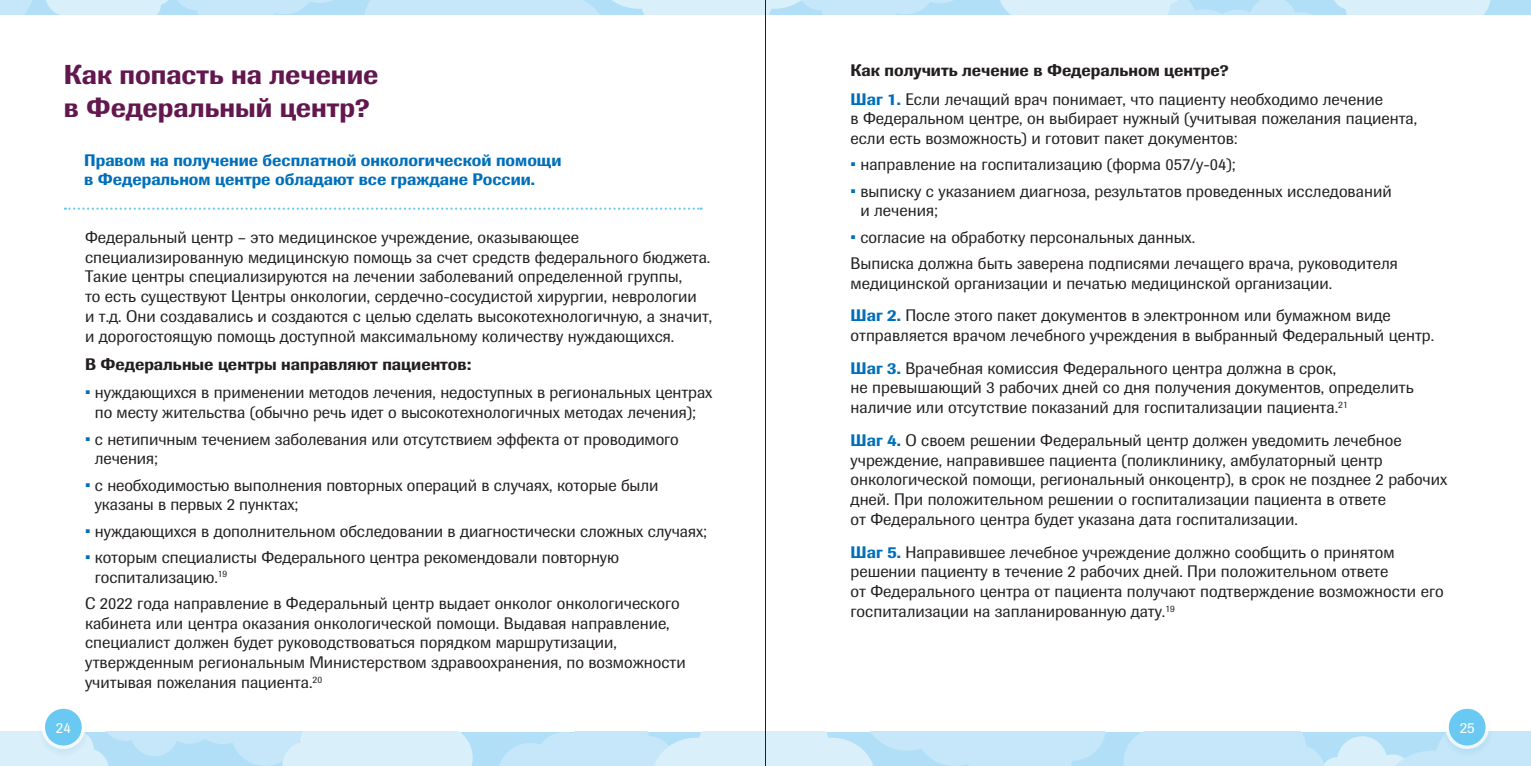
<style>
.page{position:relative;width:1531px;height:766px;background:#fff}
.page>*{position:absolute;margin:0;border:0;box-sizing:border-box;transform-origin:0 0}
.t1{font:500 27px/32.4px "Imago Pro";color:#63174f}
.t2{font:16.5px/19.8px "Imago Pro";color:#231f20}
.t3{font:500 16.5px/19.8px "Imago Pro";color:#006fba}
.t4{font:500 16.5px "Imago Pro";color:#231f20}
.t5{font:15px "Imago Pro";color:#fff}
.s1{color:#006fba}
.s2{font-weight:500;color:#006fba}
</style>
<div class="page">
<svg style="left:0;top:731px;width:473px;height:34px;background:#cbe9f9"></svg>
<svg style="left:497px;top:731px;width:1034px;height:34px;background:#c6e7f8"></svg>
<div style="left:0;top:0;width:1531px;height:14px;background:#b0dff7"></div>
<svg style="left:1000px;top:0;width:490px;height:14px"></svg>
<svg style="left:0;top:0;width:953px;height:14px"></svg>
<div style="left:1441px;top:704px;width:53px;height:53px;background:#006fba;opacity:.1"></div>
<svg style="left:1445px;top:705px;width:44px;height:43px"></svg>
<div style="left:37px;top:704px;width:53px;height:53px;background:#006fba;opacity:.1"></div>
<div style="left:42px;top:705px;width:43px;height:43px;background:#fff;border-radius:50%"></div>
<div style="left:1449px;top:708px;width:36px;height:37px;background:#6ac9f2;border-radius:50%"></div>
<div style="left:45px;top:708px;width:37px;height:37px;background:#6ac9f2;border-radius:50%"></div>
<svg style="left:65px;top:207px;width:636px;height:3px"></svg>
<hr style="left:765px;top:0;width:1px;height:765px;background:#231f20">
<p class="t1" style="left:64px;top:58px;width:316px">Как попасть на лечение в Федеральный центр?</p>
<p class="t3" style="left:84px;top:150px;width:479px">Правом на получение бесплатной онкологической помощи в Федеральном центре обладают все граждане России.</p>
<p class="t2" style="left:85px;top:227px;width:629px">Федеральный центр – это медицинское учреждение, оказывающее специализированную медицинскую помощь за счет средств федерального бюджета.<br>Такие центры специализируются на лечении заболеваний определенной группы,<br>то есть существуют Центры онкологии, сердечно-сосудистой хирургии, неврологии<br>и т.д. Они создавались и создаются с целью сделать высокотехнологичную, а значит, и дорогостоящую помощь доступной максимальному количеству нуждающихся.</p>
<p class="t4" style="left:85px;top:353px;width:388px">В Федеральные центры направляют пациентов:</p>
<p class="t2" style="left:85px;top:382px;width:629px;text-align:center"><span class="s1">•</span> нуждающихся в применении методов лечения, недоступных в региональных центрах по месту жительства (обычно речь идет о высокотехнологичных методах лечения);</p>
<p class="t2" style="left:95px;top:428px;width:585px;text-indent:-10px"><span class="s1">•</span> с нетипичным течением заболевания или отсутствием эффекта от проводимого лечения;</p>
<p class="t2" style="left:95px;top:474px;width:565px;text-indent:-10px"><span class="s1">•</span> c необходимостью выполнения повторных операций в случаях, которые были указаны в первых 2 пунктах;</p>
<p class="t2" style="left:85px;top:520px;width:623px"><span class="s1">•</span> нуждающихся в дополнительном обследовании в диагностически сложных случаях;</p>
<p class="t2" style="left:95px;top:546px;width:526px;text-indent:-10px"><span class="s1">•</span> которым специалисты Федерального центра рекомендовали повторную госпитализацию.<sup>19</sup></p>
<p class="t2" style="left:85px;top:592px;width:602px">С 2022 года направление в Федеральный центр выдает онколог онкологического кабинета или центра оказания онкологической помощи. Выдавая направление, специалист должен будет руководствоваться порядком маршрутизации, утвержденным региональным Министерством здравоохранения, по возможности учитывая пожелания пациента.<sup>20</sup></p>
<p class="t4" style="left:850px;top:60px;width:380px">Как получить лечение в Федеральном центре?</p>
<p class="t2" style="left:850px;top:89px;width:568px"><span class="s2">Шаг 1.</span> Если лечащий врач понимает, что пациенту необходимо лечение<br>в Федеральном центре, он выбирает нужный (учитывая пожелания пациента, если есть возможность) и готовит пакет документов:</p>
<p class="t2" style="left:850px;top:154px;width:387px"><span class="s1">•</span> направление на госпитализацию (форма 057/у-04);</p>
<p class="t2" style="left:860px;top:181px;width:533px;text-indent:-10px"><span class="s1">•</span> выписку с указанием диагноза, результатов проведенных исследований и лечения;</p>
<p class="t2" style="left:850px;top:227px;width:346px"><span class="s1">•</span> согласие на обработку персональных данных.</p>
<p class="t2" style="left:850px;top:253px;width:549px">Выписка должна быть заверена подписями лечащего врача, руководителя медицинской организации и печатью медицинской организации.</p>
<p class="t2" style="left:850px;top:305px;width:585px"><span class="s2">Шаг 2.</span> После этого пакет документов в электронном или бумажном виде отправляется врачом лечебного учреждения в выбранный Федеральный центр.</p>
<p class="t2" style="left:850px;top:357px;width:565px"><span class="s2">Шаг 3.</span> Врачебная комиссия Федерального центра должна в срок,<br>не превышающий 3 рабочих дней со дня получения документов, определить наличие или отсутствие показаний для госпитализации пациента.<sup>21</sup></p>
<p class="t2" style="left:850px;top:430px;width:598px"><span class="s2">Шаг 4.</span> О своем решении Федеральный центр должен уведомить лечебное учреждение, направившее пациента (поликлинику, амбулаторный центр онкологической помощи, региональный онкоцентр), в срок не позднее 2 рабочих дней. При положительном решении о госпитализации пациента в ответе<br>от Федерального центра будет указана дата госпитализации.</p>
<p class="t2" style="left:850px;top:541px;width:595px"><span class="s2">Шаг 5.</span> Направившее лечебное учреждение должно сообщить о принятом решении пациенту в течение 2 рабочих дней. При положительном ответе<br>от Федерального центра от пациента получают подтверждение возможности его госпитализации на запланированную дату.<sup>19</sup></p>
<p class="t5" style="left:56px;top:717px;width:16px">24</p>
<p class="t5" style="left:1459px;top:717px;width:16px">25</p>
</div>
